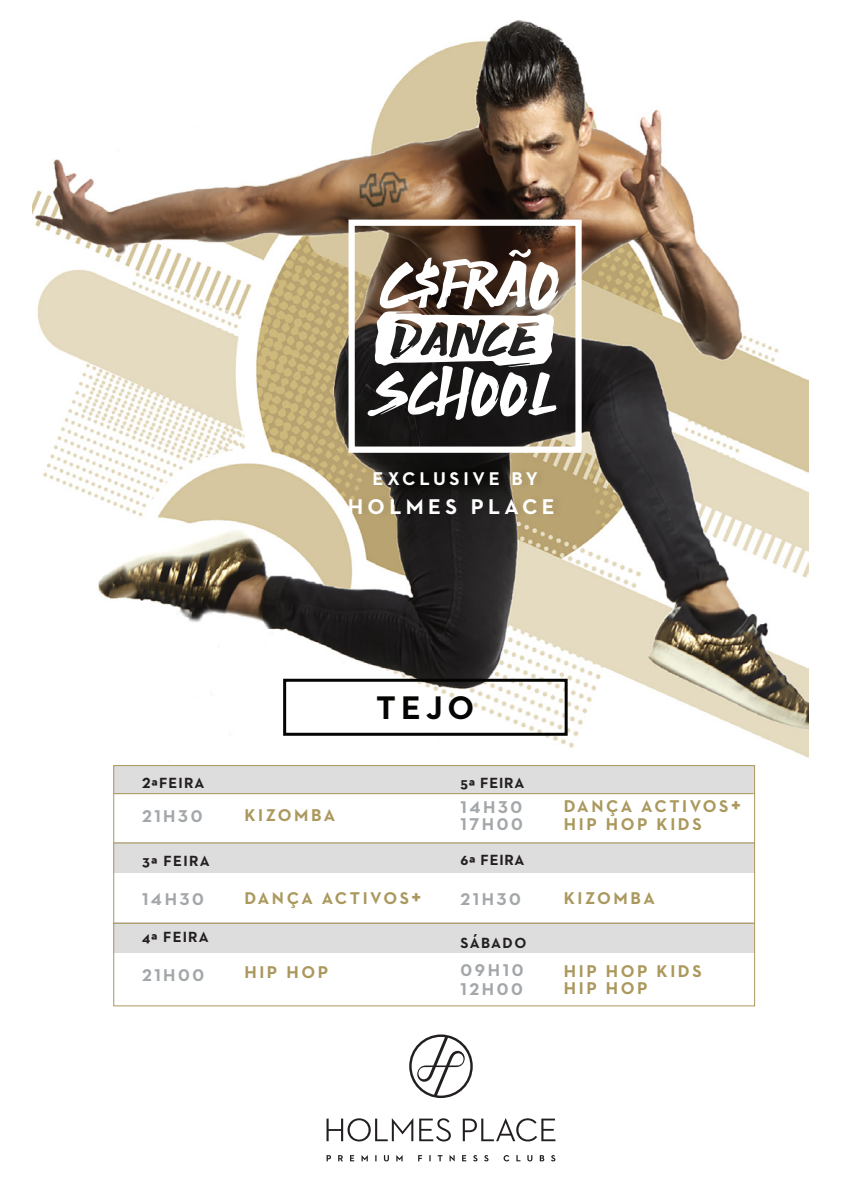
<style>
.page{position:relative;width:842px;height:1191px;background:#fff}
.page>*{position:absolute;margin:0;border:0;box-sizing:border-box;transform-origin:0 0}
.t1{font:700 33.3px "Neutraface 2 Text";color:#040503}
.t2{font:700 21.7px "Neutraface 2 Text";letter-spacing:.2em;color:#fff}
.t3{font:700 18.7px "Neutraface 2 Text";letter-spacing:.2em;color:#fff}
.t4{font:700 17.3px/17.4px "Neutraface 2 Text";letter-spacing:.15em;color:#aa985d}
.t5{font:700 17.3px/17.4px "Neutraface 2 Text";letter-spacing:.15em;color:#a3a7a9}
.t6{font:700 15px "Neutraface 2 Text";letter-spacing:.075em;color:#231f20}
.s1{font-size:21.5px}
</style>
<div class="page">
<div style="left:113px;top:922px;width:641px;height:31px;background:#ddd"></div>
<img style="left:33px;top:20px;width:775px;height:738px">
<div style="left:348px;top:220px;width:234px;height:233px;border:6px solid #fff"></div>
<img style="left:345px;top:460px;width:227px;height:68px">
<svg style="left:367px;top:249px;width:193px;height:171px"></svg>
<svg style="left:326px;top:1034px;width:229px;height:127px"></svg>
<div style="left:283px;top:679px;width:285px;height:57px;border:3px solid #040503"></div>
<div style="left:113px;top:842px;width:642px;height:31px;background:#ddd"></div>
<div style="left:113px;top:764px;width:642px;height:29px;background:#ddd"></div>
<hr style="left:114px;top:842px;width:641px;height:1px;background:#aa985d">
<hr style="left:113px;top:922px;width:642px;height:2px;background:#aa985d">
<div style="left:113px;top:765px;width:642px;height:241px;border:1px solid #aa985d"></div>
<hr style="left:114px;top:793px;width:640px;height:1px;background:#aa985d">
<p class="t3" style="left:373px;top:467px;width:167px">EXCLUSIVE BY</p>
<p class="t2" style="left:348px;top:492px;width:208px">HOLMES PLACE</p>
<p class="t6" style="left:142px;top:773px;width:64px">2ªFEIRA</p>
<p class="t5" style="left:142px;top:807px;width:62px">21H30</p>
<p class="t6" style="left:142px;top:851px;width:69px">3ª FEIRA</p>
<p class="t5" style="left:142px;top:890px;width:63px">14H30</p>
<p class="t6" style="left:142px;top:927px;width:68px">4ª FEIRA</p>
<p class="t5" style="left:142px;top:966px;width:64px">21H00</p>
<h1 class="t1" style="left:376px;top:686px;width:100px">TEJO</h1>
<p class="t4" style="left:244px;top:806px;width:92px">KIZOMBA</p>
<p class="t4" style="left:244px;top:889px;width:178px">DANÇA ACTIVOS<span class="s1">+</span></p>
<p class="t4" style="left:244px;top:963px;width:85px">HIP HOP</p>
<p class="t6" style="left:460px;top:773px;width:65px">5ª FEIRA</p>
<p class="t5" style="left:460px;top:798px;width:64px">14H30<br>17H00</p>
<p class="t6" style="left:460px;top:850px;width:65px">6ª FEIRA</p>
<p class="t5" style="left:460px;top:890px;width:62px">21H30</p>
<p class="t6" style="left:460px;top:933px;width:67px">SÁBADO</p>
<p class="t5" style="left:460px;top:960px;width:64px;line-height:19px">09H10<br>12H00</p>
<p class="t4" style="left:564px;top:797px;width:178px">DANÇA ACTIVOS<span class="s1">+<br></span>HIP HOP KIDS</p>
<p class="t4" style="left:564px;top:889px;width:92px">KIZOMBA</p>
<p class="t4" style="left:564px;top:962px;width:139px">HIP HOP KIDS<br>HIP HOP</p>
</div>
